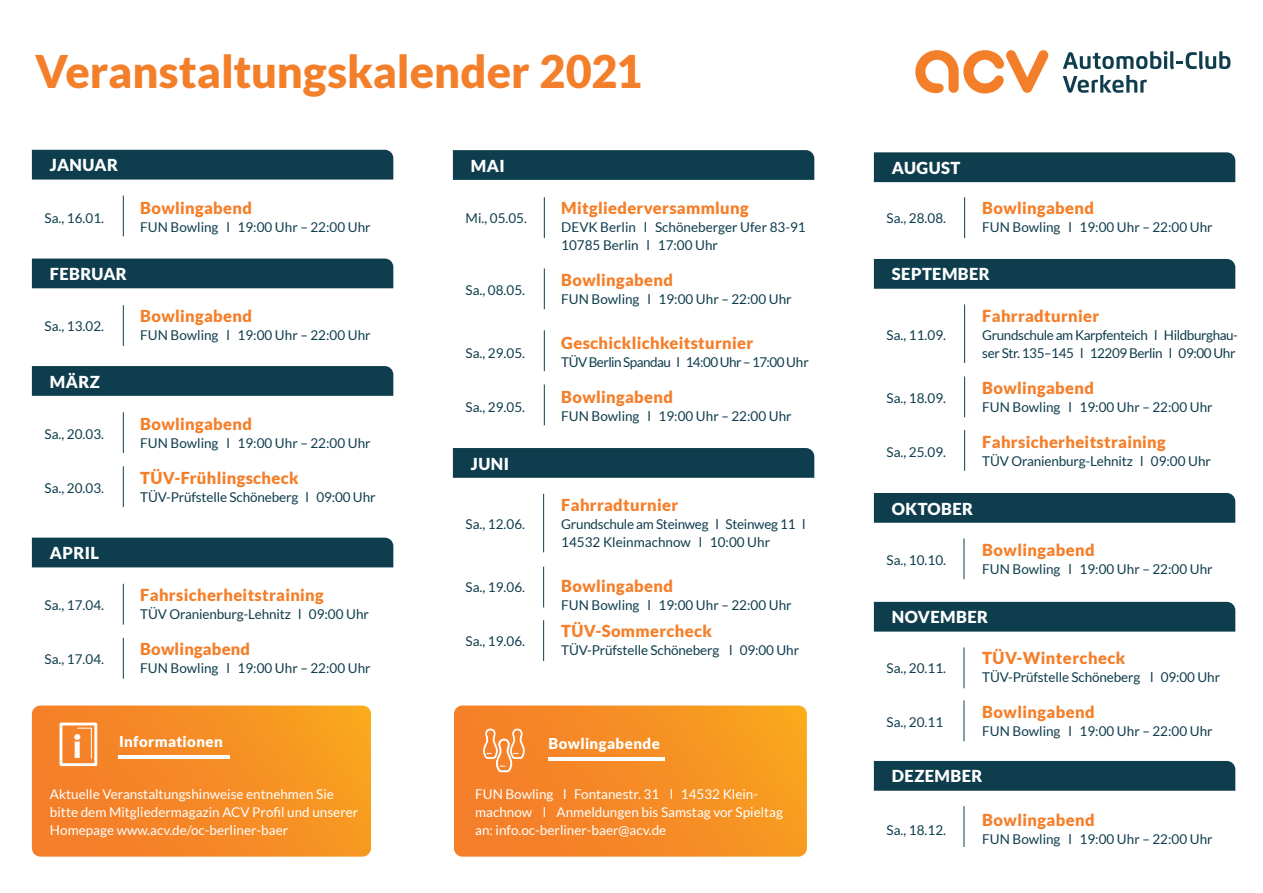
<style>
.page{position:relative;width:1263px;height:893px;background:#fff}
.page>*{position:absolute;margin:0;border:0;box-sizing:border-box;transform-origin:0 0}
.Headline{font:900 45px "Lato";color:#f47f2a}
.Subheadline_ohne_Hin{font:900 31.95px "Lato";color:#fff}
.Fließtext{font:900 16.5px "Lato";letter-spacing:.02em;color:#f47f2a}
.t1{font:900 16.5px "Lato";letter-spacing:.025em;color:#fff}
.Subheadline_ohne_Hin-2{font:900 15px "Lato";letter-spacing:.025em;color:#fff}
.Fließtext-2{font:13.5px/18px "Lato";color:#0e3d4d}
.Fließtext-3{font:13.5px/18px "Lato";color:#fff}
.Fließtext-4{font:13.5px/18px "Lato";letter-spacing:-.03em;color:#0e3d4d}
.Fließtext-5{font:13.5px/18px "Lato";letter-spacing:-.02em;color:#0e3d4d}
.Fließtext-6{font:13.5px "Lato";letter-spacing:-.04em;color:#0e3d4d}
</style>
<div class="page">
<svg style="left:915px;top:50px;width:134px;height:44px"></svg>
<svg style="left:1063px;top:51px;width:167px;height:18px"></svg>
<svg style="left:1063px;top:75px;width:84px;height:18px"></svg>
<div style="left:32px;top:150px;width:361px;height:30px;background:#0e3d4d"></div>
<div style="left:32px;top:259px;width:361px;height:29px;background:#0e3d4d"></div>
<div style="left:32px;top:366px;width:361px;height:30px;background:#0e3d4d"></div>
<div style="left:32px;top:538px;width:361px;height:29px;background:#0e3d4d"></div>
<div style="left:453px;top:448px;width:361px;height:30px;background:#0e3d4d"></div>
<div style="left:874px;top:152px;width:361px;height:30px;background:#0e3d4d"></div>
<div style="left:874px;top:259px;width:361px;height:30px;background:#0e3d4d"></div>
<div style="left:874px;top:493px;width:361px;height:30px;background:#0e3d4d"></div>
<div style="left:874px;top:602px;width:361px;height:30px;background:#0e3d4d"></div>
<div style="left:874px;top:761px;width:361px;height:30px;background:#0e3d4d"></div>
<hr style="left:123px;top:196px;width:1px;height:40px;background:#0e3d4d">
<hr style="left:543px;top:494px;width:1px;height:58px;background:#0e3d4d">
<hr style="left:964px;top:304px;width:1px;height:59px;background:#0e3d4d">
<hr style="left:963px;top:538px;width:1px;height:41px;background:#0e3d4d">
<hr style="left:963px;top:647px;width:1px;height:41px;background:#0e3d4d">
<hr style="left:963px;top:700px;width:1px;height:41px;background:#0e3d4d">
<hr style="left:963px;top:806px;width:1px;height:41px;background:#0e3d4d">
<hr style="left:543px;top:567px;width:1px;height:40px;background:#0e3d4d">
<hr style="left:543px;top:620px;width:1px;height:41px;background:#0e3d4d">
<hr style="left:964px;top:197px;width:1px;height:41px;background:#0e3d4d">
<hr style="left:964px;top:430px;width:1px;height:41px;background:#0e3d4d">
<hr style="left:964px;top:376px;width:1px;height:41px;background:#0e3d4d">
<hr style="left:123px;top:305px;width:1px;height:41px;background:#0e3d4d">
<hr style="left:123px;top:412px;width:1px;height:41px;background:#0e3d4d">
<hr style="left:123px;top:466px;width:1px;height:41px;background:#0e3d4d">
<hr style="left:123px;top:638px;width:1px;height:41px;background:#0e3d4d">
<hr style="left:123px;top:584px;width:1px;height:41px;background:#0e3d4d">
<svg style="left:32px;top:705px;width:339px;height:152px;background:#f58d27"></svg>
<hr style="left:118px;top:755px;width:112px;height:3px;background:#fff">
<div style="left:60px;top:723px;width:37px;height:43px;border:3px solid #fff"></div>
<svg style="left:76px;top:727px;width:16px;height:33px"></svg>
<div style="left:453px;top:150px;width:361px;height:30px;background:#0e3d4d"></div>
<hr style="left:544px;top:197px;width:1px;height:41px;background:#0e3d4d">
<hr style="left:544px;top:268px;width:1px;height:41px;background:#0e3d4d">
<hr style="left:544px;top:330px;width:1px;height:41px;background:#0e3d4d">
<hr style="left:544px;top:384px;width:1px;height:41px;background:#0e3d4d">
<svg style="left:454px;top:705px;width:353px;height:152px;background:#f68e27"></svg>
<hr style="left:549px;top:758px;width:116px;height:3px;background:#fff">
<svg style="left:482px;top:727px;width:44px;height:47px;background:#f69b54"></svg>
<p class="Headline" style="left:35px;top:45px;width:609px">Veranstaltungskalender 2021</p>
<p class="t1" style="left:50px;top:156px;width:70px">JANUAR</p>
<p class="Fließtext-2" style="left:45px;top:209px;width:61px">Sa., 16.01.</p>
<p class="t1" style="left:50px;top:264px;width:78px">FEBRUAR</p>
<p class="Fließtext-2" style="left:45px;top:317px;width:61px">Sa., 13.02.</p>
<p class="t1" style="left:50px;top:372px;width:51px">MÄRZ</p>
<p class="Fließtext-2" style="left:45px;top:425px;width:61px">Sa., 20.03.</p>
<p class="Fließtext-2" style="left:45px;top:479px;width:61px">Sa., 20.03.</p>
<p class="Fließtext" style="left:140px;top:198px;width:113px">Bowlingabend</p>
<p class="Fließtext-2" style="left:140px;top:218px;width:232px">FUN Bowling l 19:00 Uhr – 22:00 Uhr</p>
<p class="Fließtext" style="left:140px;top:306px;width:113px">Bowlingabend</p>
<p class="Fließtext-2" style="left:140px;top:326px;width:232px">FUN Bowling l 19:00 Uhr – 22:00 Uhr</p>
<p class="Fließtext" style="left:140px;top:414px;width:113px">Bowlingabend</p>
<p class="Fließtext-2" style="left:140px;top:434px;width:232px">FUN Bowling l 19:00 Uhr – 22:00 Uhr</p>
<p class="Fließtext" style="left:140px;top:468px;width:160px">TÜV-Frühlingscheck</p>
<p class="Fließtext-2" style="left:140px;top:488px;width:237px">TÜV-Prüfstelle Schöneberg l 09:00 Uhr</p>
<p class="t1" style="left:50px;top:543px;width:51px">APRIL</p>
<p class="Fließtext-2" style="left:45px;top:596px;width:61px">Sa., 17.04.</p>
<p class="Fließtext-2" style="left:45px;top:650px;width:61px">Sa., 17.04.</p>
<p class="Fließtext" style="left:140px;top:585px;width:185px">Fahrsicherheitstraining</p>
<p class="Fließtext-2" style="left:140px;top:605px;width:230px">TÜV Oranienburg-Lehnitz l 09:00 Uhr</p>
<p class="Fließtext" style="left:140px;top:639px;width:111px">Bowlingabend</p>
<p class="Fließtext-2" style="left:140px;top:659px;width:232px">FUN Bowling l 19:00 Uhr – 22:00 Uhr</p>
<p class="Subheadline_ohne_Hin" style="left:73px;top:727px;width:11px">i</p>
<p class="Subheadline_ohne_Hin-2" style="left:119px;top:732px;width:105px">Informationen</p>
<p class="Fließtext-3" style="left:50px;top:785px;width:310px">Aktuelle Veranstaltungshinweise entnehmen Sie bitte dem Mitgliedermagazin ACV Profil und unserer<br>Homepage www.acv.de/oc-berliner-baer</p>
<p class="t1" style="left:471px;top:156px;width:35px">MAI</p>
<p class="Fließtext-2" style="left:466px;top:209px;width:63px">Mi., 05.05.</p>
<p class="Fließtext-2" style="left:466px;top:281px;width:61px">Sa., 08.05.</p>
<p class="Fließtext-2" style="left:466px;top:344px;width:61px">Sa., 29.05.</p>
<p class="Fließtext-2" style="left:466px;top:398px;width:61px">Sa., 29.05.</p>
<p class="t1" style="left:471px;top:454px;width:40px">JUNI</p>
<p class="Fließtext-2" style="left:466px;top:515px;width:61px">Sa., 12.06.</p>
<p class="Fließtext-2" style="left:466px;top:578px;width:61px">Sa., 19.06.</p>
<p class="Fließtext-2" style="left:466px;top:632px;width:61px">Sa., 19.06.</p>
<p class="Fließtext" style="left:561px;top:198px;width:189px">Mitgliederversammlung</p>
<p class="Fließtext-2" style="left:561px;top:218px;width:246px">DEVK Berlin l Schöneberger Ufer 83-91<br>10785 Berlin l 17:00 Uhr</p>
<p class="Fließtext" style="left:561px;top:270px;width:113px">Bowlingabend</p>
<p class="Fließtext-2" style="left:561px;top:290px;width:232px">FUN Bowling l 19:00 Uhr – 22:00 Uhr</p>
<p class="Fließtext" style="left:561px;top:333px;width:193px">Geschicklichkeitsturnier</p>
<p class="Fließtext-6" style="left:561px;top:354px;width:249px">TÜV Berlin Spandau l 14:00 Uhr – 17:00 Uhr</p>
<p class="Fließtext" style="left:561px;top:387px;width:113px">Bowlingabend</p>
<p class="Fließtext-2" style="left:561px;top:407px;width:232px">FUN Bowling l 19:00 Uhr – 22:00 Uhr</p>
<p class="Fließtext" style="left:561px;top:495px;width:118px">Fahrradturnier</p>
<p class="Fließtext-5" style="left:561px;top:515px;width:246px">Grundschule am Steinweg l Steinweg 11 l<br>14532 Kleinmachnow l 10:00 Uhr</p>
<p class="Fließtext" style="left:561px;top:576px;width:113px">Bowlingabend</p>
<p class="Fließtext-2" style="left:561px;top:596px;width:232px">FUN Bowling l 19:00 Uhr – 22:00 Uhr</p>
<p class="Fließtext" style="left:561px;top:621px;width:152px">TÜV-Sommercheck</p>
<p class="Fließtext-2" style="left:561px;top:641px;width:239px">TÜV-Prüfstelle Schöneberg l 09:00 Uhr</p>
<p class="Subheadline_ohne_Hin-2" style="left:549px;top:735px;width:113px">Bowlingabende</p>
<p class="Fließtext-3" style="left:475px;top:785px;width:309px">FUN Bowling l Fontanestr. 31 l 14532 Klein&shy;machnow l Anmeldungen bis Samstag vor Spieltag an: info.oc-berliner-baer@acv.de</p>
<p class="t1" style="left:892px;top:158px;width:70px">AUGUST</p>
<p class="Fließtext-2" style="left:887px;top:209px;width:61px">Sa., 28.08.</p>
<p class="Fließtext" style="left:982px;top:198px;width:113px">Bowlingabend</p>
<p class="Fließtext-2" style="left:982px;top:218px;width:232px">FUN Bowling l 19:00 Uhr – 22:00 Uhr</p>
<p class="t1" style="left:892px;top:265px;width:99px">SEPTEMBER</p>
<p class="Fließtext-2" style="left:887px;top:326px;width:61px">Sa., 11.09.</p>
<p class="Fließtext-2" style="left:887px;top:389px;width:61px">Sa., 18.09.</p>
<p class="Fließtext-2" style="left:887px;top:443px;width:61px">Sa., 25.09.</p>
<p class="Fließtext" style="left:982px;top:306px;width:118px">Fahrradturnier</p>
<p class="Fließtext-4" style="left:982px;top:326px;width:257px">Grundschule am Karpfenteich l Hildburghau&shy;ser Str. 135–145 l 12209 Berlin l 09:00 Uhr</p>
<p class="Fließtext" style="left:982px;top:378px;width:113px">Bowlingabend</p>
<p class="Fließtext-2" style="left:982px;top:398px;width:232px">FUN Bowling l 19:00 Uhr – 22:00 Uhr</p>
<p class="Fließtext" style="left:982px;top:432px;width:185px">Fahrsicherheitstraining</p>
<p class="Fließtext-2" style="left:982px;top:452px;width:230px">TÜV Oranienburg-Lehnitz l 09:00 Uhr</p>
<p class="t1" style="left:892px;top:499px;width:83px">OKTOBER</p>
<p class="Fließtext-2" style="left:887px;top:551px;width:61px">Sa., 10.10.</p>
<p class="Fließtext" style="left:982px;top:540px;width:114px">Bowlingabend</p>
<p class="Fließtext-2" style="left:982px;top:560px;width:232px">FUN Bowling l 19:00 Uhr – 22:00 Uhr</p>
<p class="t1" style="left:892px;top:608px;width:98px">NOVEMBER</p>
<p class="Fließtext-2" style="left:887px;top:659px;width:61px">Sa., 20.11.</p>
<p class="Fließtext-2" style="left:887px;top:713px;width:58px">Sa., 20.11</p>
<p class="Fließtext" style="left:982px;top:648px;width:145px">TÜV-Wintercheck</p>
<p class="Fließtext-2" style="left:982px;top:668px;width:239px">TÜV-Prüfstelle Schöneberg l 09:00 Uhr</p>
<p class="Fließtext" style="left:982px;top:702px;width:114px">Bowlingabend</p>
<p class="Fließtext-2" style="left:982px;top:722px;width:232px">FUN Bowling l 19:00 Uhr – 22:00 Uhr</p>
<p class="t1" style="left:892px;top:767px;width:92px">DEZEMBER</p>
<p class="Fließtext-2" style="left:887px;top:821px;width:61px">Sa., 18.12.</p>
<p class="Fließtext" style="left:982px;top:810px;width:114px">Bowlingabend</p>
<p class="Fließtext-2" style="left:982px;top:830px;width:232px">FUN Bowling l 19:00 Uhr – 22:00 Uhr</p>
</div>
